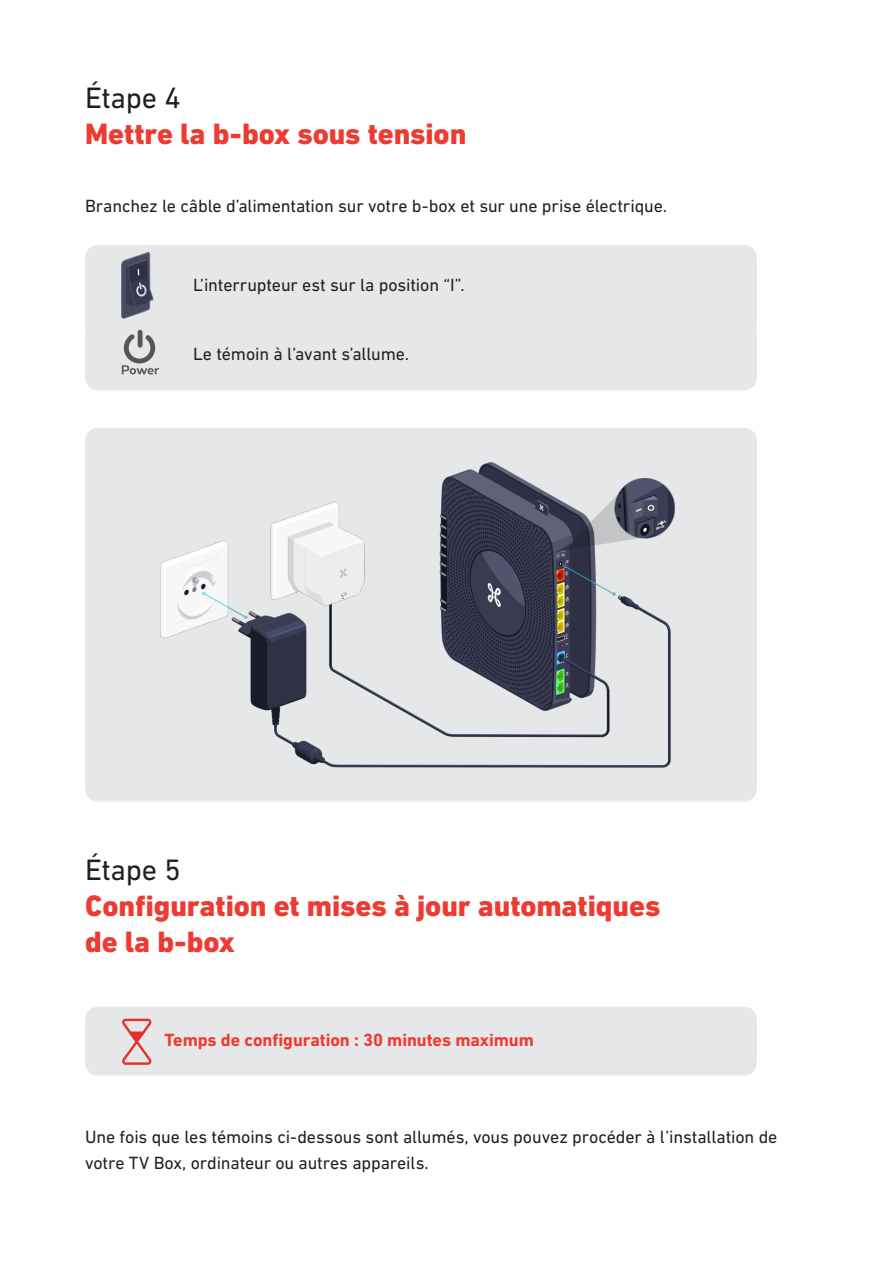
<style>
.page{position:relative;width:893px;height:1263px;background:#fff}
.page>*{position:absolute;margin:0;border:0;box-sizing:border-box;transform-origin:0 0}
.Titre_1{font:800 30px/36px "DIN Next LT Pro";letter-spacing:-.005em;color:#ee3b32}
.Body_copy{font:18px/25.5px "DIN Next LT Pro";letter-spacing:-.005em;color:#231f20}
.Body_copy_cadre{font:18px "DIN Next LT Pro";letter-spacing:-.01em;color:#231f20}
.Body_copy_cadre-2{font:700 18px "DIN Next LT Pro";letter-spacing:-.005em;color:#ee3b32}
.s1{font-weight:400;color:#231f20}
</style>
<div class="page">
<div style="left:85px;top:245px;width:672px;height:94px;background:#e6e7e9;border-radius:13px"></div>
<div style="left:85px;top:321px;width:672px;height:69px;background:#e6e7e9;border-radius:13px"></div>
<div style="left:85px;top:1007px;width:672px;height:69px;background:#e6e7e9;border-radius:13px"></div>
<img style="left:122px;top:253px;width:31px;height:66px">
<svg style="left:122px;top:334px;width:37px;height:40px"></svg>
<div style="left:138px;top:330px;width:5px;height:18px;background:#575756;border-radius:2px"></div>
<div style="left:85px;top:428px;width:672px;height:373px;background:#e6e7e9;border-radius:13px"></div>
<img style="left:160px;top:462px;width:515px;height:306px">
<svg style="left:122px;top:1019px;width:30px;height:46px"></svg>
<p class="Titre_1" style="left:85px;top:79px;width:383px"><span class="s1">Étape 4<br></span>Mettre la b-box sous tension</p>
<p class="Body_copy" style="left:85px;top:192px;width:584px">Branchez le câble d’alimentation sur votre b-box et sur une prise électrique.</p>
<p class="Body_copy_cadre" style="left:193px;top:275px;width:273px">L’interrupteur est sur la position “I”.</p>
<p class="Body_copy_cadre" style="left:193px;top:344px;width:218px">Le témoin à l’avant s’allume.</p>
<p class="Titre_1" style="left:85px;top:852px;width:577px"><span class="s1">Étape 5<br></span>Configuration et mises à jour automatiques de la b-box</p>
<p class="Body_copy_cadre-2" style="left:165px;top:1029px;width:371px">Temps de configuration : 30 minutes maximum</p>
<p class="Body_copy" style="left:85px;top:1124px;width:694px">Une fois que les témoins ci-dessous sont allumés, vous pouvez procéder à l’installation de votre TV Box, ordinateur ou autres appareils.</p>
</div>
